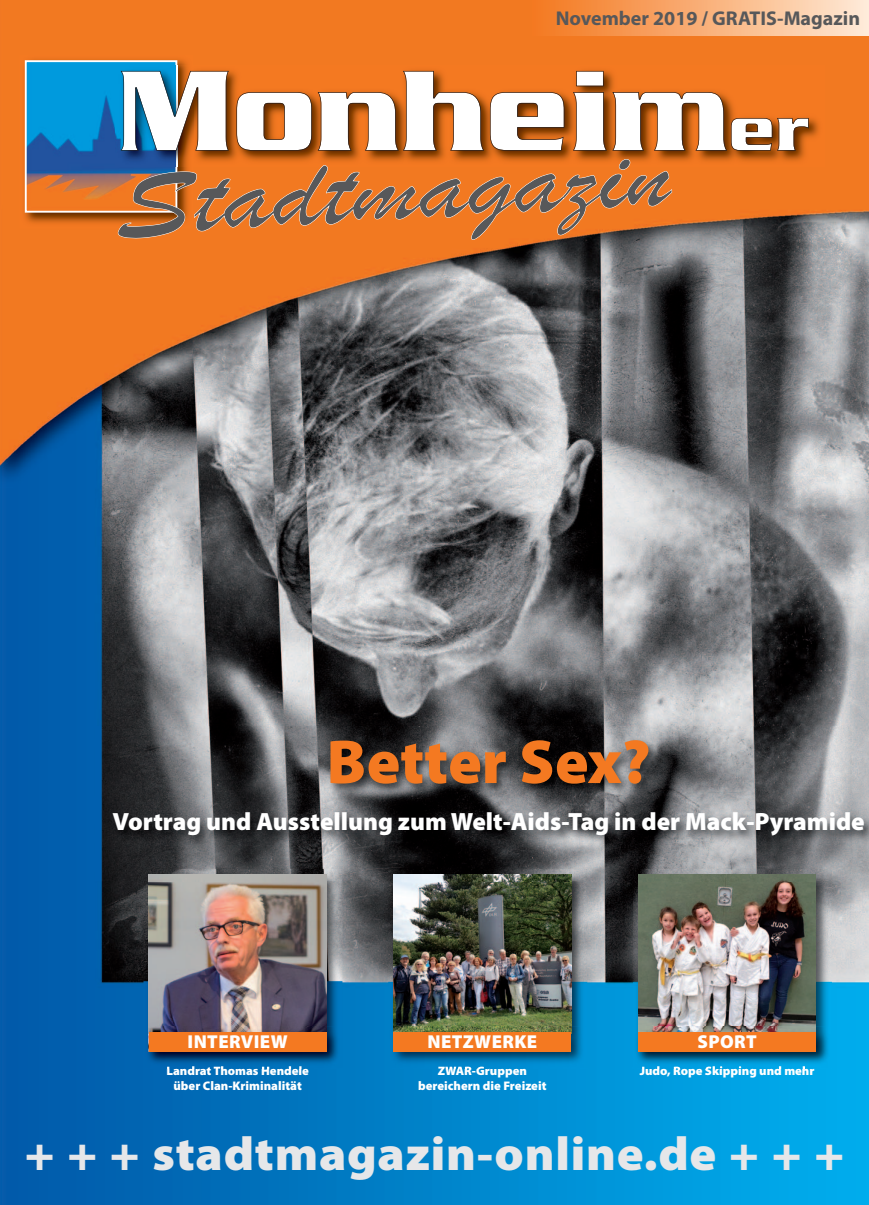
<style>
.page{position:relative;width:869px;height:1205px;background:#fff}
.page>*{position:absolute;margin:0;border:0;box-sizing:border-box;transform-origin:0 0}
.t1{font:900 62.5px "Myriad Pro";color:#f47921}
.t2{font:900 47.5px "Myriad Pro";letter-spacing:.015em;color:#e6e7e9;scale:1.05 1}
.t3{font:900 25px "Myriad Pro";color:#fff}
.t4{font:700 20px "Myriad Pro";color:#57585a}
.t5{font:900 18.75px "Myriad Pro";letter-spacing:.02em;color:#fff}
.t6{font:900 12.5px/15px "Myriad Pro";color:#fff;text-align:center}
</style>
<div class="page">
<img style="left:0;top:0;width:868px;height:1205px">
<div style="left:531px;top:0;width:337px;height:35px;background:linear-gradient(to right,#f4771c,#ffe9d5)"></div>
<img style="left:388px;top:881px;width:199px;height:187px">
<img style="left:393px;top:881px;width:177px;height:146px">
<img style="left:632px;top:881px;width:199px;height:187px">
<img style="left:638px;top:881px;width:177px;height:146px">
<img style="left:143px;top:881px;width:199px;height:187px">
<img style="left:149px;top:881px;width:177px;height:146px">
<img style="left:143px;top:1027px;width:199px;height:40px">
<img style="left:149px;top:1027px;width:177px;height:5px">
<img style="left:167px;top:1066px;width:91px;height:2px">
<div style="left:149px;top:1032px;width:177px;height:20px;background:#f47921"></div>
<img style="left:393px;top:1027px;width:177px;height:5px">
<img style="left:438px;top:1066px;width:88px;height:2px">
<div style="left:393px;top:1032px;width:177px;height:20px;background:#f47921"></div>
<img style="left:638px;top:1027px;width:177px;height:5px">
<img style="left:639px;top:1066px;width:98px;height:2px">
<div style="left:638px;top:1032px;width:177px;height:20px;background:#f47921"></div>
<img style="left:95px;top:726px;width:773px;height:155px">
<img style="left:388px;top:869px;width:199px;height:12px">
<img style="left:393px;top:874px;width:177px;height:7px">
<img style="left:632px;top:869px;width:199px;height:12px">
<img style="left:638px;top:874px;width:177px;height:7px">
<img style="left:143px;top:869px;width:199px;height:12px">
<img style="left:149px;top:874px;width:177px;height:7px">
<img style="left:19px;top:55px;width:174px;height:174px">
<img style="left:28px;top:63px;width:146px;height:147px">
<div style="left:25px;top:60px;width:152px;height:153px;border:2px solid #fff"></div>
<img style="left:115px;top:65px;width:709px;height:102px">
<svg style="left:231px;top:71px;width:84px;height:79px"></svg>
<svg style="left:120px;top:71px;width:111px;height:80px"></svg>
<div style="left:263px;top:103px;width:21px;height:37px;border:1px solid #231f20;border-radius:4px"></div>
<div style="left:236px;top:91px;width:76px;height:60px;border:1px solid #231f20;border-radius:17px"></div>
<svg style="left:315px;top:71px;width:493px;height:80px"></svg>
<svg style="left:118px;top:159px;width:553px;height:81px;fill:#f27921"></svg>
<svg style="left:118px;top:165px;width:241px;height:74px"></svg>
<h3 class="t4" style="left:555px;top:11px;width:306px">November 2019 / GRATIS-Magazin</h3>
<h1 class="t1" style="left:326px;top:738px;width:325px">Better Sex?</h1>
<h3 class="t3" style="left:112px;top:812px;width:753px">Vortrag und Ausstellung zum Welt-Aids-Tag in der Mack-Pyramide</h3>
<h3 class="t5" style="left:187px;top:1035px;width:102px">INTERVIEW</h3>
<h3 class="t5" style="left:427px;top:1035px;width:111px">NETZWERKE</h3>
<h3 class="t5" style="left:697px;top:1035px;width:61px">SPORT</h3>
<p class="t6" style="left:166px;top:1064px;width:144px">Landrat Thomas Hendele</p>
<p class="t6" style="left:639px;top:1064px;width:176px">Judo, Rope Skipping und mehr</p>
<p class="t6" style="left:173px;top:1079px;width:130px">über Clan-Kriminalität</p>
<p class="t6" style="left:418px;top:1064px;width:130px">ZWAR-Gruppen bereichern die Freizeit</p>
<h2 class="t2" style="left:25px;top:1136px;width:781px">+ + + stadtmagazin-online.de + + +</h2>
</div>
